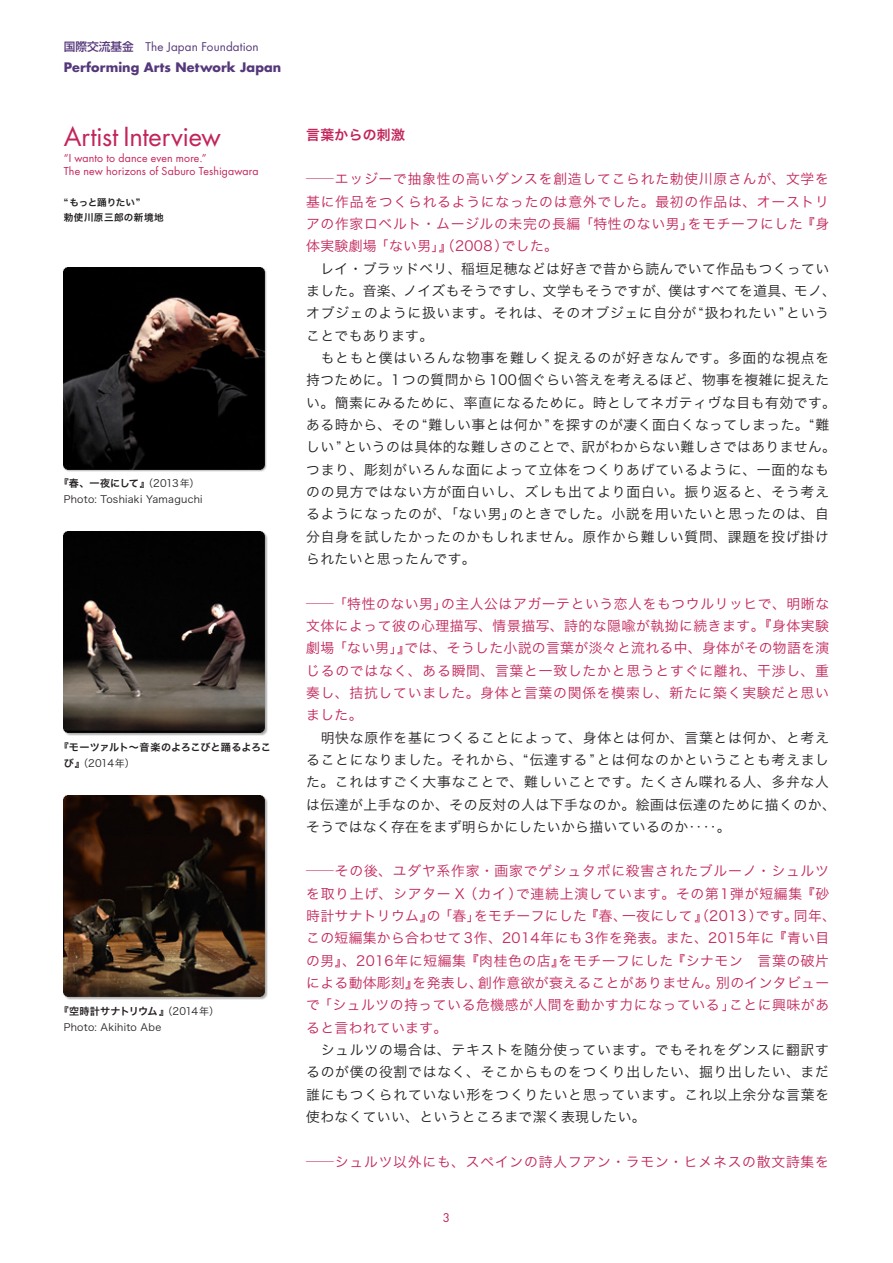
<style>
.page{position:relative;width:893px;height:1263px;background:#fff}
.page>*{position:absolute;margin:0;border:0;box-sizing:border-box;transform-origin:0 0}
.t1{font:25.5px "Futura";letter-spacing:-.01em;color:#c22559}
.本文_日{font:13.8px/22.4px "Hira Kaku Pro W3";letter-spacing:.05em;color:#231f20}
.本文_日-2{font:13.8px/22.4px "Hira Kaku Pro W3";letter-spacing:.045em;color:#c22559}
.本文_日-3{font:13.8px/22.4px "Hira Kaku Pro W3";letter-spacing:.025em;color:#231f20}
.本文_日-4{font:13.8px/22.4px "Hira Kaku Pro W3";letter-spacing:.045em;color:#c22559;text-align:right;scale:2 1}
.本文_日-5{font:13.8px "Hira Kaku Pro W3";letter-spacing:.025em;color:#c22559}
.本文_日-6{font:13.8px "Hira Kaku Pro W6";letter-spacing:.025em;color:#c22559}
.t2{font:700 12.75px "Futura";letter-spacing:.01em;color:#55387a}
.t3{font:11.7px "Futura";letter-spacing:.01em;color:#55387a}
.t4{font:11.7px "Futura";color:#c22559}
.t5{font:10.65px/12.8px "Futura";letter-spacing:.01em;color:#c22559}
.データ_日{font:10.05px/15.9px "Hira Kaku Pro W6";letter-spacing:-.01em;color:#231f20}
.データ_日-2{font:10.05px "Hira Kaku Pro W3";letter-spacing:.03em;color:#231f20}
.データ_日-3{font:10.05px "Hira Kaku Pro W6";letter-spacing:-.035em;color:#231f20}
.t6{font:9.6px/14.9px "Hira Kaku Pro W6";letter-spacing:.03em;color:#231f20}
.s1{font-family:"Shin Go Pro";font-weight:500}
.s2{font-family:"Hira Kaku Pro W3"}
</style>
<div class="page">
<img style="left:64px;top:268px;width:203px;height:204px">
<img style="left:64px;top:531px;width:204px;height:205px">
<img style="left:64px;top:795px;width:204px;height:204px">
<p class="t3" style="left:64px;top:38px;width:196px"><span class="s1">国際交流基金　</span>The Japan Foundation</p>
<p class="t2" style="left:64px;top:58px;width:219px">Performing Arts Network Japan</p>
<h1 class="t1" style="left:64px;top:119px;width:159px">Artist Interview</h1>
<p class="t5" style="left:64px;top:152px;width:196px">I“ wanto to dance even more “.<br>The new horizons of Saburo Teshigawara</p>
<p class="t6" style="left:64px;top:195px;width:101px">“もっと踊りたい“<br>勅使川原三郎の新境地</p>
<p class="データ_日" style="left:59px;top:475px;width:142px">『春、一夜にして』<span class="s2">（2013年(</span></p>
<p class="データ_日-2" style="left:64px;top:490px;width:140px">Photo: Toshiaki Yamaguchi</p>
<p class="データ_日" style="left:64px;top:739px;width:209px;text-indent:-5px">『モーツァルト～音楽のよろこびと踊るよろこび』<span class="s2">（2014年(</span></p>
<p class="データ_日-3" style="left:59px;top:1002px;width:162px">『空時計サナトリウム』<span class="s2">（2014年(</span></p>
<p class="データ_日-2" style="left:64px;top:1018px;width:99px">Photo: Akihito Abe</p>
<p class="本文_日-6" style="left:306px;top:122px;width:100px">言葉からの刺激</p>
<p class="本文_日-4" style="left:306px;top:167px;width:263px">─エッジーで抽象性の高いダンスを創造してこられた勅使川原さんが、文学を基に作品をつくられるようになったのは意外でした。最初の作品は、オーストリをモチーフにした『身</p>
<p class="本文_日-2" style="left:502px;top:212px;width:194px;text-indent:-196px">アの作家ロベルト・ムージルの未完の長編「特性のない男」でした。</p>
<p class="本文_日-5" style="left:306px;top:234px;width:204px">体実験劇場「ない男」』（2008）</p>
<p class="本文_日-3" style="left:306px;top:256px;width:531px">　レイ・ブラッドベリ、稲垣足穂などは好きで昔から読んでいて作品もつくっていました。音楽、ノイズもそうですし、文学もそうですが、僕はすべてを道具、モノ、オブジェのように扱います。それは、そのオブジェに自分が“扱われたい”ということでもあります。</p>
<p class="本文_日" style="left:306px;top:346px;width:525px">　もともと僕はいろんな物事を難しく捉えるのが好きなんです。多面的な視点を</p>
<p class="本文_日-3" style="left:306px;top:368px;width:524px">持つために。1つの質問から100個ぐらい答えを考えるほど、物事を複雑に捉えた</p>
<p class="本文_日" style="left:306px;top:390px;width:531px">い。簡素にみるために、率直になるために。時としてネガティヴな目も有効です。</p>
<p class="本文_日" style="left:306px;top:413px;width:525px">ある時から、その“難しい事とは何か”を探すのが凄く面白くなってしまった。“難</p>
<p class="本文_日-3" style="left:581px;top:435px;width:256px">訳がわからない難しさではありません。</p>
<p class="本文_日-3" style="left:306px;top:435px;width:279px">しい”というのは具体的な難しさのことで、</p>
<p class="本文_日" style="left:306px;top:457px;width:524px">つまり、彫刻がいろんな面によって立体をつくりあげているように、一面的なも</p>
<p class="本文_日" style="left:306px;top:480px;width:524px">のの見方ではない方が面白いし、ズレも出てより面白い。振り返ると、そう考え</p>
<p class="本文_日" style="left:510px;top:502px;width:321px">のときでした。小説を用いたいと思ったのは、自</p>
<p class="本文_日" style="left:306px;top:502px;width:524px">るようになったのが、「ない男」<br>分自身を試したかったのかもしれません。原作から難しい質問、課題を投げ掛けられたいと思ったんです。</p>
<p class="本文_日-2" style="left:441px;top:591px;width:390px">の主人公はアガーテという恋人をもつウルリッヒで、明晰な</p>
<p class="本文_日-4" style="left:306px;top:591px;width:72px">─「特性のない男」</p>
<p class="本文_日-2" style="left:306px;top:613px;width:524px">文体によって彼の心理描写、情景描写、詩的な隠喩が執拗に続きます。『身体実験</p>
<p class="本文_日-5" style="left:404px;top:636px;width:426px">では、そうした小説の言葉が淡々と流れる中、身体がその物語を演</p>
<p class="本文_日-2" style="left:306px;top:636px;width:524px">劇場「ない男」』<br>じるのではなく、ある瞬間、言葉と一致したかと思うとすぐに離れ、干渉し、重奏し、拮抗していました。身体と言葉の関係を模索し、新たに築く実験だと思いました。</p>
<p class="本文_日" style="left:306px;top:725px;width:531px">　明快な原作を基につくることによって、身体とは何か、言葉とは何か、と考えることになりました。それから、“伝達する”とは何なのかということも考えました。これはすごく大事なことで、難しいことです。たくさん喋れる人、多弁な人は伝達が上手なのか、その反対の人は下手なのか。絵画は伝達のために描くのか、そうではなく存在をまず明らかにしたいから描いているのか....。</p>
<p class="本文_日-4" style="left:306px;top:859px;width:263px">─その後、ユダヤ系作家・画家でゲシュタポに殺害されたブルーノ・シュルツで連続上演しています。その第1弾が短編集『砂</p>
<p class="本文_日-2" style="left:306px;top:881px;width:217px">を取り上げ、シアター X（カイ）</p>
<p class="本文_日-2" style="left:585px;top:904px;width:44px">『春、</p>
<p class="本文_日-2" style="left:438px;top:904px;width:44px">「春」</p>
<p class="本文_日-2" style="left:794px;top:904px;width:44px">同年、</p>
<p class="本文_日-5" style="left:622px;top:904px;width:142px">一夜にして』（2013）</p>
<p class="本文_日-5" style="left:306px;top:904px;width:136px">時計サナトリウムの』</p>
<p class="本文_日-5" style="left:306px;top:926px;width:525px">この短編集から合わせて3作、2014年にも3作を発表。また、2015年に『青い目</p>
<p class="本文_日-2" style="left:559px;top:948px;width:272px">をモチーフにした『シナモン　言葉の破片</p>
<p class="本文_日-5" style="left:474px;top:904px;width:114px">をモチーフにした</p>
<p class="本文_日-2" style="left:756px;top:904px;width:44px">です。</p>
<p class="本文_日-2" style="left:306px;top:948px;width:260px">の男』、2016年に短編集『肉桂色の店』</p>
<p class="本文_日-5" style="left:716px;top:971px;width:114px">別のインタビュー</p>
<p class="本文_日-5" style="left:478px;top:971px;width:242px">創作意欲が衰えることがありません。</p>
<p class="本文_日-5" style="left:306px;top:971px;width:114px">による動体彫刻』</p>
<p class="本文_日-2" style="left:413px;top:971px;width:72px">を発表し、</p>
<p class="本文_日-2" style="left:306px;top:993px;width:431px">で「シュルツの持っている危機感が人間を動かす力になっている」ると言われています。</p>
<p class="本文_日" style="left:306px;top:1038px;width:525px;text-align:justify">　シュルツの場合は、テキストを随分使っています。でもそれをダンスに翻訳するのが僕の役割ではなく、そこからものをつくり出したい、掘り出したい、まだ誰にもつくられていない形をつくりたいと思っています。これ以上余分な言葉を使わなくていい、というところまで潔く表現したい。</p>
<p class="本文_日-4" style="left:306px;top:1149px;width:263px">─シュルツ以外にも、スペインの詩人フアン・ラモン・ヒメネスの散文詩集を</p>
<p class="本文_日-2" style="left:729px;top:993px;width:101px">ことに興味があ</p>
<p class="t4" style="left:443px;top:1210px;width:9px">3</p>
</div>
